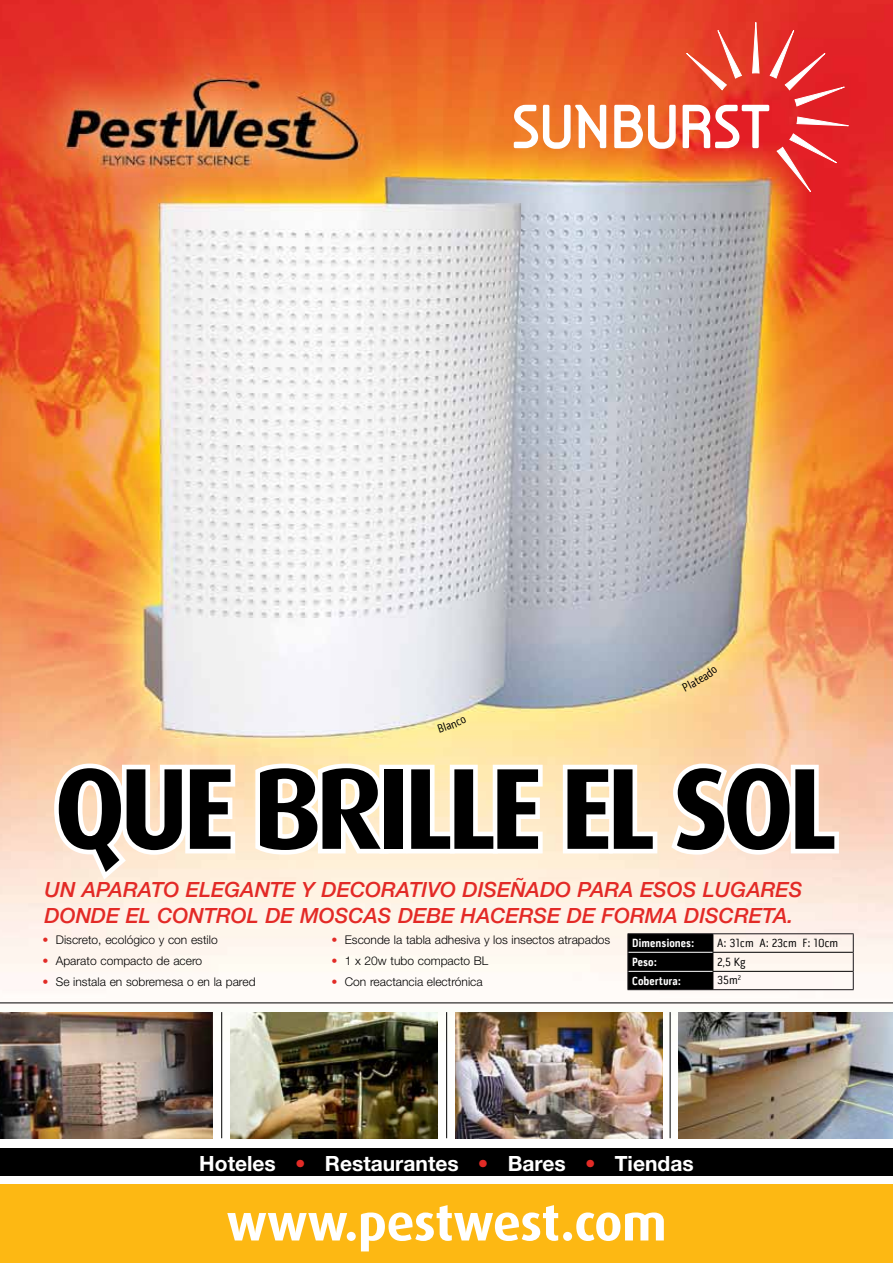
<style>
.page{position:relative;width:893px;height:1263px;background:#fff}
.page>*{position:absolute;margin:0;border:0;box-sizing:border-box;transform-origin:0 0}
.t1{font:700 115.5px "Dax";letter-spacing:-.06em;color:#000}
.t2{font:700 51px "Dax";letter-spacing:-.01em;color:#fff}
.t3{font:italic 500 21px/25.5px "Helvetica Neue LT Std";color:#e32a26}
.t4{font:700 21px "Helvetica Neue LT Std";color:#fff}
.t5{font:300 12px "Helvetica Neue LT Std";color:#000}
.t6{font:700 12px "Pill Gothic 300 mg";color:#fff}
.t7{font:12px "Pill Gothic 300 mg";color:#000}
.s1{color:#e22b26}
</style>
<div class="page">
<img style="left:0;top:0;width:893px;height:1185px">
<hr style="left:713px;top:952px;width:140px;height:1px;background:#000">
<hr style="left:713px;top:971px;width:140px;height:1px;background:#000">
<hr style="left:627px;top:933px;width:86px;height:1px;background:#1a171b">
<hr style="left:713px;top:933px;width:141px;height:1px;background:#1a171b">
<svg style="left:627px;top:934px;width:87px;height:55px"></svg>
<svg style="left:853px;top:934px;width:1px;height:55px"></svg>
<hr style="left:627px;top:989px;width:86px;height:1px;background:#1a171b">
<hr style="left:713px;top:989px;width:141px;height:1px;background:#1a171b">
<svg style="left:50px;top:759px;width:190px;height:128px"></svg>
<svg style="left:251px;top:759px;width:142px;height:102px"></svg>
<div style="left:379px;top:765px;width:28px;height:88px;border:9px solid #fff"></div>
<svg style="left:402px;top:760px;width:145px;height:98px"></svg>
<svg style="left:558px;top:759px;width:285px;height:100px"></svg>
<img style="left:158px;top:12px;width:735px;height:188px">
<div style="left:0;top:1185px;width:893px;height:78px;background:#fdb813"></div>
<img style="left:0;top:1012px;width:213px;height:126px">
<img style="left:231px;top:1012px;width:207px;height:126px">
<img style="left:455px;top:1012px;width:208px;height:126px">
<img style="left:678px;top:1012px;width:215px;height:126px">
<hr style="left:221px;top:1012px;width:1px;height:126px;background:#000">
<hr style="left:446px;top:1012px;width:1px;height:126px;background:#000">
<hr style="left:670px;top:1012px;width:1px;height:126px;background:#000">
<div style="left:0;top:1148px;width:893px;height:27px;background:#000"></div>
<hr style="left:0;top:1002px;width:893px;height:1px;background:#000">
<svg style="left:437px;top:717px;width:30px;height:16px"></svg>
<svg style="left:682px;top:667px;width:36px;height:24px"></svg>
<h1 class="t1" style="left:54px;top:744px;width:786px">QUE BRILLE EL SOL</h1>
<h3 class="t3" style="left:45px;top:877px;width:759px">UN APARATO ELEGANTE Y DECORATIVO DISEÑADO PARA ESOS LUGARES<br>DONDE EL CONTROL DE MOSCAS DEBE HACERSE DE FORMA DISCRETA.</h3>
<p class="t5" style="left:43px;top:933px;width:177px"><span class="s1">•</span> Discreto, ecológico y con estilo</p>
<p class="t5" style="left:43px;top:953px;width:161px"><span class="s1">•</span> Aparato compacto de acero</p>
<p class="t5" style="left:43px;top:974px;width:215px"><span class="s1">•</span> Se instala en sobremesa o en la pared</p>
<p class="t5" style="left:331px;top:933px;width:280px"><span class="s1">•</span> Esconde la tabla adhesiva y los insectos atrapados</p>
<p class="t5" style="left:331px;top:953px;width:158px"><span class="s1">•</span> 1 x 20w tubo compacto BL</p>
<p class="t5" style="left:331px;top:974px;width:153px"><span class="s1">•</span> Con reactancia electrónica</p>
<p class="t6" style="left:632px;top:936px;width:64px">Dimensiones:</p>
<p class="t7" style="left:717px;top:936px;width:122px">A: 31cm A: 23cm F: 10cm</p>
<p class="t6" style="left:632px;top:954px;width:26px">Peso:</p>
<p class="t7" style="left:717px;top:955px;width:30px">2,5 Kg</p>
<p class="t6" style="left:632px;top:973px;width:50px">Cobertura:</p>
<p class="t7" style="left:717px;top:973px;width:25px">35m<sup>2</sup></p>
<h3 class="t4" style="left:199px;top:1150px;width:496px">Hoteles <span class="s1">•</span> Restaurantes <span class="s1">•</span> Bares <span class="s1">•</span> Tiendas</h3>
<h2 class="t2" style="left:226px;top:1194px;width:442px">www.pestwest.com</h2>
</div>
